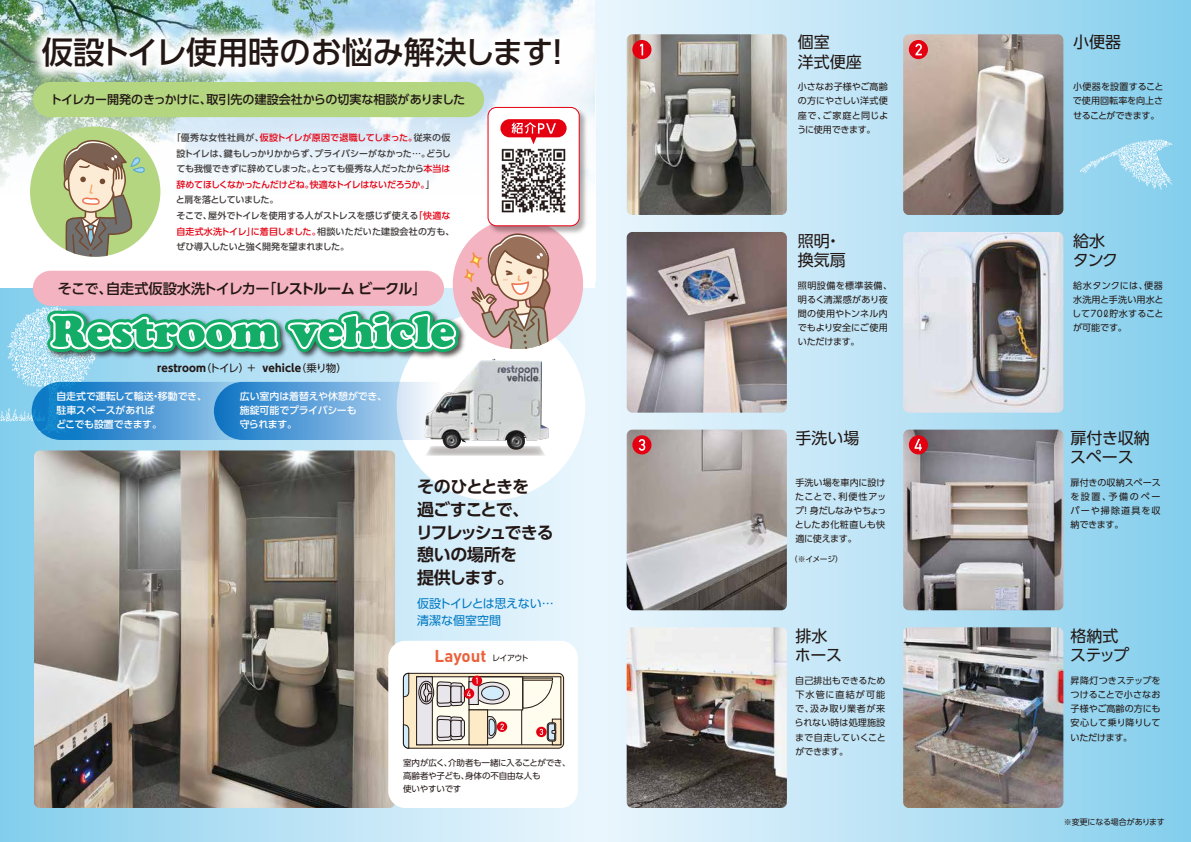
<style>
.page{position:relative;width:1191px;height:842px;background:#fff}
.page>*{position:absolute;margin:0;border:0;box-sizing:border-box;transform-origin:0 0}
.t1{font:500 31.2px "UD Shin Go Pro";letter-spacing:-.005em;color:#221714}
.t2{font:700 17px/22.7px "UD Shin Go Pro De";letter-spacing:-.075em;color:#221714}
.t3{font:700 17px "DIN Pro";color:#eb613b}
.t4{font:16px/19.2px "UD Shin Go Pro";color:#221714}
.t5{font:500 14.2px "UD Shin Go Pro";letter-spacing:-.035em;color:#221714}
.t6{font:500 12px "UD Shin Go Pro";letter-spacing:-.005em;color:#221714}
.t7{font:12px/17px "UD Shin Go Pro";letter-spacing:-.01em;color:#0079c2}
.t8{font:700 10.5px "UD Shin Go Pro";letter-spacing:.01em;color:#221714}
.t9{font:500 9.9px/14.2px "UD Shin Go Pro";letter-spacing:-.01em;color:#fff}
.t10{font:9.1px/14.2px "UD Shin Go Pro";color:#221714;text-align:justify}
.t11{font:500 9px/15.6px "UD Shin Go Pro";letter-spacing:-.02em;color:#3e3a39}
.t12{font:8.5px/13px "UD Shin Go Pro";letter-spacing:-.025em;color:#221714}
.t13{font:8px "UD Shin Go Pro";letter-spacing:-.045em;color:#221714}
.t14{font:7.8px "UD Shin Go Pro";color:#221714}
.s1{color:#e50011}
.s2{font-family:"UD Shin Go Pro De";font-weight:700}
.s3{font-weight:400}
</style>
<div class="page">
<div style="left:595px;top:0;width:596px;height:842px;background:linear-gradient(to right,#ecf6fd,#86ceed)"></div>
<div style="left:0;top:289px;width:595px;height:553px;background:linear-gradient(to right,#87ceed,#ecf7fe)"></div>
<img style="left:34px;top:450px;width:361px;height:358px">
<svg style="left:0;top:119px;width:42px;height:162px"></svg>
<img style="left:0;top:296px;width:38px;height:65px">
<img style="left:0;top:361px;width:42px;height:85px">
<div style="left:30px;top:126px;width:130px;height:131px;background:#b4d681;border-radius:50%"></div>
<img style="left:626px;top:34px;width:161px;height:181px">
<img style="left:903px;top:34px;width:160px;height:181px">
<img style="left:626px;top:430px;width:161px;height:180px">
<img style="left:903px;top:430px;width:160px;height:180px">
<img style="left:626px;top:232px;width:161px;height:181px">
<img style="left:903px;top:232px;width:160px;height:181px">
<img style="left:626px;top:627px;width:161px;height:181px">
<img style="left:903px;top:627px;width:160px;height:181px">
<div style="left:388px;top:641px;width:190px;height:167px;background:#fff;border-radius:17px"></div>
<img style="left:0;top:0;width:605px;height:119px">
<img style="left:1077px;top:103px;width:99px;height:133px">
<div style="left:632px;top:40px;width:19px;height:19px;background:#e50011;border-radius:50%"></div>
<svg style="left:640px;top:44px;width:3px;height:11px"></svg>
<div style="left:909px;top:40px;width:19px;height:19px;background:#e50011;border-radius:50%"></div>
<svg style="left:915px;top:44px;width:7px;height:11px"></svg>
<div style="left:632px;top:435px;width:19px;height:19px;background:#e50011;border-radius:50%"></div>
<svg style="left:638px;top:439px;width:7px;height:12px"></svg>
<div style="left:909px;top:435px;width:19px;height:19px;background:#e50011;border-radius:50%"></div>
<svg style="left:914px;top:439px;width:7px;height:11px"></svg>
<svg style="left:403px;top:673px;width:160px;height:75px"></svg>
<div style="left:403px;top:673px;width:161px;height:75px;border:1px solid #221714;border-radius:5px"></div>
<div style="left:416px;top:677px;width:145px;height:68px;background:#fffded"></div>
<div style="left:469px;top:710px;width:18px;height:35px;background:#fdebc8"></div>
<div style="left:469px;top:710px;width:19px;height:35px;border:1px solid #221714"></div>
<svg style="left:554px;top:721px;width:5px;height:22px"></svg>
<div style="left:552px;top:719px;width:9px;height:26px;border:1px solid #221714"></div>
<div style="left:416px;top:677px;width:16px;height:68px;background:#e9e6eb"></div>
<div style="left:416px;top:677px;width:16px;height:68px;border:1px solid #221714"></div>
<svg style="left:403px;top:673px;width:6px;height:24px"></svg>
<svg style="left:403px;top:724px;width:6px;height:24px"></svg>
<hr style="left:521px;top:710px;width:1px;height:35px;background:#221714">
<svg style="left:522px;top:679px;width:31px;height:29px"></svg>
<svg style="left:475px;top:682px;width:34px;height:22px"></svg>
<div style="left:475px;top:682px;width:34px;height:22px;border:1px solid #221714;border-radius:50%"></div>
<div style="left:481px;top:686px;width:22px;height:14px;background:#d3ecfb;border-radius:50%"></div>
<div style="left:481px;top:686px;width:22px;height:14px;border:1px solid #221714;border-radius:50%"></div>
<svg style="left:437px;top:716px;width:28px;height:25px"></svg>
<svg style="left:472px;top:675px;width:10px;height:11px"></svg>
<div style="left:497px;top:721px;width:10px;height:11px;background:#e50011;border-radius:50%"></div>
<svg style="left:487px;top:716px;width:17px;height:22px"></svg>
<div style="left:536px;top:727px;width:10px;height:10px;background:#e50011;border-radius:50%"></div>
<svg style="left:539px;top:722px;width:17px;height:19px"></svg>
<svg style="left:418px;top:678px;width:59px;height:29px"></svg>
<svg style="left:333px;top:598px;width:50px;height:244px;background:#918f88"></svg>
<img style="left:586px;top:105px;width:4px;height:90px">
<img style="left:42px;top:0;width:544px;height:598px">
<h1 class="t1" style="left:42px;top:27px;width:533px">仮設トイレ使用時のお悩み解決します！</h1>
<h3 class="t6" style="left:50px;top:90px;width:416px">トイレカー開発のきっかけに、取引先の建設会社からの切実な相談がありました</h3>
<p class="t11" style="left:176px;top:130px;width:280px;text-indent:-4px">「優秀な女性社員が、<span class="s1">仮設トイレが原因で退職してしまった。</span>従来の仮設トイレは、鍵もしっかりかからず、プライバシーがなかった…。どうしても我慢できずに辞めてしまった。とっても優秀な人だったから<span class="s1">本当は辞めてほしくなかったんだけどね。快適なトイレはないだろうか。</span>」<br>と肩を落としていました。<br>そこで、屋外でトイレを使用する人がストレスを感じず使える<span class="s1">「快適な自走式水洗トイレ」に着目しました。</span>相談いただいた建設会社の方も、ぜひ導入したいと強く開発を望まれました。</p>
<h3 class="t5" style="left:58px;top:277px;width:370px">そこで、自走式仮設水洗トイレカー「<span class="s2">レストルーム ビークル</span>」</h3>
<p class="t8" style="left:157px;top:359px;width:191px">restroom<span class="s3">（トイレ）+</span> vehicle<span class="s3">（乗り物）</span></p>
<p class="t9" style="left:56px;top:389px;width:152px">自走式で運転して輸送・移動でき、駐車スペースがあれば<br>どこでも設置できます。</p>
<p class="t9" style="left:240px;top:389px;width:149px">広い室内は着替えや休憩ができ、施錠可能でプライバシーも<br>守られます。</p>
<h2 class="t2" style="left:416px;top:475px;width:139px">そのひとときを<br>過ごすことで、<br>リフレッシュできる憩いの場所を<br>提供します。</h2>
<h3 class="t7" style="left:417px;top:595px;width:138px">仮設トイレとは思えない…清潔な個室空間</h3>
<h2 class="t3" style="left:434px;top:642px;width:53px">Layout</h2>
<p class="t13" style="left:492px;top:652px;width:38px">レイアウト</p>
<p class="t12" style="left:403px;top:756px;width:169px">室内が広く、介助者も一緒に入ることができ、高齢者や子ども、身体の不自由な人も<br>使いやすいです</p>
<h3 class="t4" style="left:798px;top:32px;width:65px">個室<br>洋式便座</h3>
<h3 class="t4" style="left:1073px;top:32px;width:49px">小便器</h3>
<p class="t10" style="left:797px;top:79px;width:93px">小さなお子様やご高齢の方にやさしい洋式便座で、ご家庭と同じように使用できます。</p>
<p class="t10" style="left:1073px;top:79px;width:92px">小便器を設置することで使用回転率を向上させることができます。</p>
<h3 class="t4" style="left:798px;top:231px;width:49px">照明・換気扇</h3>
<h3 class="t4" style="left:1072px;top:231px;width:47px">給水タンク</h3>
<p class="t10" style="left:797px;top:278px;width:96px;text-align:left">照明設備を標準装備、明るく清潔感があり夜間の使用やトンネル内でもより安全にご使用いただけます。</p>
<p class="t10" style="left:1072px;top:278px;width:93px">給水タンクには、便器水洗用と手洗い用水として70ℓ貯水することが可能です。</p>
<h3 class="t4" style="left:795px;top:428px;width:65px">手洗い場</h3>
<h3 class="t4" style="left:1070px;top:428px;width:81px">扉付き収納スペース</h3>
<p class="t10" style="left:795px;top:475px;width:93px">手洗い場を車内に設けたことで、利便性アップ！身だしなみやちょっとしたお化粧直しも快適に使えます。</p>
<p class="t10" style="left:1070px;top:475px;width:92px">扉付きの収納スペースを設置、予備のペーパーや掃除道具を収納できます。</p>
<p class="t14" style="left:790px;top:553px;width:54px">（※イメージ）</p>
<h3 class="t4" style="left:795px;top:626px;width:49px">排水ホース</h3>
<h3 class="t4" style="left:1070px;top:626px;width:60px">格納式ステップ</h3>
<p class="t10" style="left:794px;top:673px;width:93px">自己排出もできるため下水管に直結が可能で、汲み取り業者が来られない時は処理施設まで自走していくことができます。</p>
<p class="t10" style="left:1070px;top:673px;width:92px">昇降灯つきステップをつけることで小さなお子様やご高齢の方にも安心して乗り降りしていただけます。</p>
<p class="t13" style="left:1063px;top:815px;width:102px">※変更になる場合があります</p>
</div>
